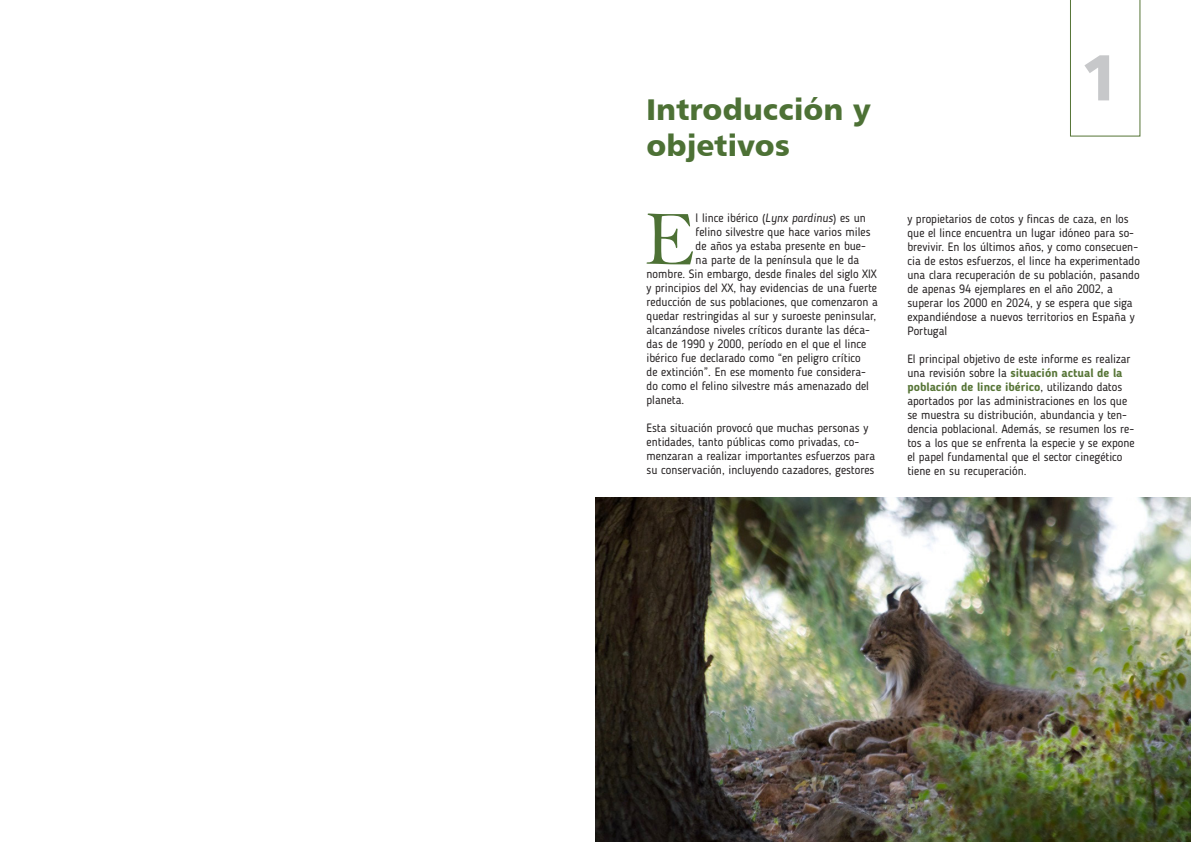
<style>
.page{position:relative;width:1191px;height:842px;background:#fff}
.page>*{position:absolute;margin:0;border:0;box-sizing:border-box;transform-origin:0 0}
.t1{font:78.3px "Bell";color:#4d7135}
.t2{font:65px "Humanist 777 BT Black B";color:#c7c8ca}
.t3{font:30px "Humanist 777 BT Black B";color:#4d7135}
.t4{font:12px/14px "Blogger Sans";color:#231f20}
.s1{font-style:italic}
.s2{font-weight:700;color:#567436}
</style>
<div class="page">
<img style="left:595px;top:498px;width:596px;height:344px">
<svg style="left:1070px;top:0;width:70px;height:137px"></svg>
<p class="t3" style="left:646px;top:90px;width:226px">Introducción y</p>
<p class="t3" style="left:646px;top:126px;width:145px">objetivos</p>
<p class="t1" style="left:644px;top:192px;width:53px">E</p>
<p class="t4" style="left:695px;top:211px;width:172px">l lince ibérico (<span class="s1">Lynx pardinus</span>) es un</p>
<p class="t4" style="left:695px;top:225px;width:176px">felino silvestre que hace varios miles</p>
<p class="t4" style="left:695px;top:239px;width:172px">de años ya estaba presente en bue-</p>
<p class="t4" style="left:695px;top:253px;width:165px">na parte de la península que le da</p>
<p class="t4" style="left:646px;top:267px;width:232px">nombre. Sin embargo, desde finales del siglo XIX</p>
<p class="t4" style="left:646px;top:281px;width:232px">y principios del XX, hay evidencias de una fuerte</p>
<p class="t4" style="left:646px;top:295px;width:233px">reducción de sus poblaciones, que comenzaron a</p>
<p class="t4" style="left:646px;top:309px;width:231px">quedar restringidas al sur y suroeste peninsular,</p>
<p class="t4" style="left:646px;top:323px;width:225px">alcanzándose niveles críticos durante las déca-</p>
<p class="t4" style="left:646px;top:337px;width:221px">das de 1990 y 2000, período en el que el lince</p>
<p class="t4" style="left:646px;top:351px;width:216px">ibérico fue declarado como “en peligro crítico</p>
<p class="t4" style="left:646px;top:365px;width:221px">de extinción”. En ese momento fue considera-</p>
<p class="t4" style="left:646px;top:379px;width:224px">do como el felino silvestre más amenazado del</p>
<p class="t4" style="left:646px;top:393px;width:39px">planeta.</p>
<p class="t4" style="left:646px;top:421px;width:230px">Esta situación provocó que muchas personas y entidades, tanto públicas como privadas, co&shy;menzaran a realizar importantes esfuerzos para su conservación, incluyendo cazadores, gestores</p>
<p class="t2" style="left:1080px;top:36px;width:42px">1</p>
<p class="t4" style="left:907px;top:212px;width:234px">y propietarios de cotos y fincas de caza, en los que el lince encuentra un lugar idóneo para so&shy;brevivir. En los últimos años, y como consecuen&shy;cia de estos esfuerzos, el lince ha experimentado una clara recuperación de su población, pasando de apenas 94 ejemplares en el año 2002, a superar los 2000 en 2024, y se espera que siga expandiéndose a nuevos territorios en España y Portugal</p>
<p class="t4" style="left:907px;top:352px;width:229px">El principal objetivo de este informe es realizar una revisión sobre la <span class="s2">situación actual de la población de lince ibérico</span>, utilizando datos aportados por las administraciones en los que se muestra su distribución, abundancia y ten&shy;dencia poblacional. Además, se resumen los re&shy;tos a los que se enfrenta la especie y se expone el papel fundamental que el sector cinegético tiene en su recuperación.</p>
</div>
